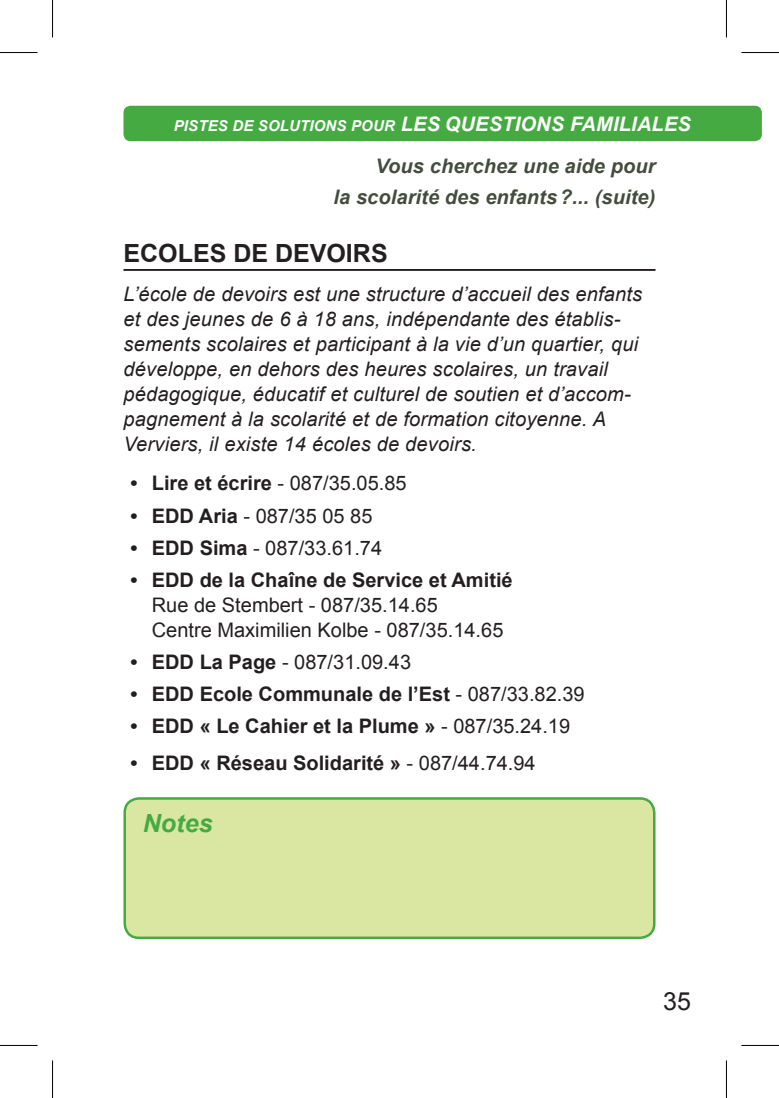
<style>
.page{position:relative;width:779px;height:1098px;background:#fff}
.page>*{position:absolute;margin:0;border:0;box-sizing:border-box;transform-origin:0 0}
.t1{font:700 25px "Arial";color:#231f20}
.t2{font:italic 700 25px "Arial";color:#46aa42}
.t3{font:25px "Arial";color:#231f20}
.t4{font:italic 20px/25px "Arial";letter-spacing:.01em;color:#231f20}
.t5{font:700 20px "Arial";color:#231f20}
.t6{font:20px/25px "Arial";color:#231f20}
.t7{font:italic 700 20px/30px "Arial";letter-spacing:.005em;color:#434c3d;text-align:right}
.t8{font:italic 700 20px "Arial";letter-spacing:.01em;color:#fff}
.s1{font-size:15px}
.s2{font-weight:400}
.s3{font-weight:700}
</style>
<div class="page">
<div style="left:123px;top:106px;width:638px;height:35px;background:#46aa42;border-radius:7px"></div>
<hr style="left:123px;top:269px;width:532px;height:2px;background:#231f20">
<div style="left:125px;top:798px;width:529px;height:139px;background:#d9e7a2;border-radius:14px"></div>
<div style="left:123px;top:797px;width:532px;height:141px;border:2px solid #46aa42;border-radius:14px"></div>
<hr style="left:0;top:52px;width:38px;height:1px;background:#000">
<hr style="left:741px;top:52px;width:37px;height:1px;background:#000">
<hr style="left:0;top:1044px;width:38px;height:1px;background:#000">
<hr style="left:741px;top:1044px;width:37px;height:1px;background:#000">
<hr style="left:52px;top:0;width:1px;height:37px;background:#000">
<hr style="left:52px;top:1060px;width:1px;height:37px;background:#000">
<hr style="left:725px;top:0;width:1px;height:37px;background:#000">
<hr style="left:725px;top:1060px;width:1px;height:37px;background:#000">
<p class="t8" style="left:174px;top:111px;width:518px"><span class="s1">pistes de solutions pour</span> les questions familiales</p>
<p class="t7" style="left:333px;top:152px;width:325px">Vous cherchez une aide pour<br>la scolarité des enfants?... (suite)</p>
<p class="t1" style="left:123px;top:236px;width:53px">Ecoles</p>
<p class="t1" style="left:233px;top:236px;width:58px">de devoi</p>
<p class="t1" style="left:353px;top:236px;width:33px">rs</p>
<p class="t4" style="left:123px;top:282px;width:520px">L’école de devoirs est une structure d’accueil des enfants et des jeunes de 6 à 18 ans, indépendante des établis&shy;sements scolaires et participant à la vie d’un quartier, qui développe, en dehors des heures scolaires, un travail pédagogique, éducatif et culturel de soutien et d’accom&shy;pagnement à la scolarité et de formation citoyenne. A Verviers, il existe 14 écoles de devoirs.</p>
<p class="t5" style="left:130px;top:470px;width:277px">• Lire et écrire <span class="s2">- 087/35.05.85</span></p>
<p class="t6" style="left:130px;top:503px;width:243px"><span class="s3">• EDD Aria</span> - 087/35 05 85</p>
<p class="t6" style="left:130px;top:535px;width:253px"><span class="s3">• EDD Sima</span> - 087/33.61.74</p>
<p class="t5" style="left:130px;top:566px;width:383px">• EDD de la Chaîne de Service et Amitié</p>
<p class="t6" style="left:152px;top:592px;width:353px">Rue de Stembert - 087/35.14.65<br>Centre Maximilien Kolbe - 087/35.14.65</p>
<p class="t6" style="left:130px;top:649px;width:282px"><span class="s3">• EDD La Page</span> - 087/31.09.43</p>
<p class="t5" style="left:130px;top:680px;width:455px">• EDD Ecole Communale de l’Est <span class="s2">- 087/33.82.39</span></p>
<p class="t5" style="left:130px;top:712px;width:441px">• EDD « Le Cahier et la Plume » <span class="s2">- 087/35.24.19</span></p>
<p class="t5" style="left:130px;top:749px;width:406px">• EDD « Réseau Solidarité » <span class="s2">- 087/44.74.94</span></p>
<p class="t2" style="left:143px;top:806px;width:71px">Notes</p>
<p class="t3" style="left:662px;top:984px;width:29px">35</p>
</div>
